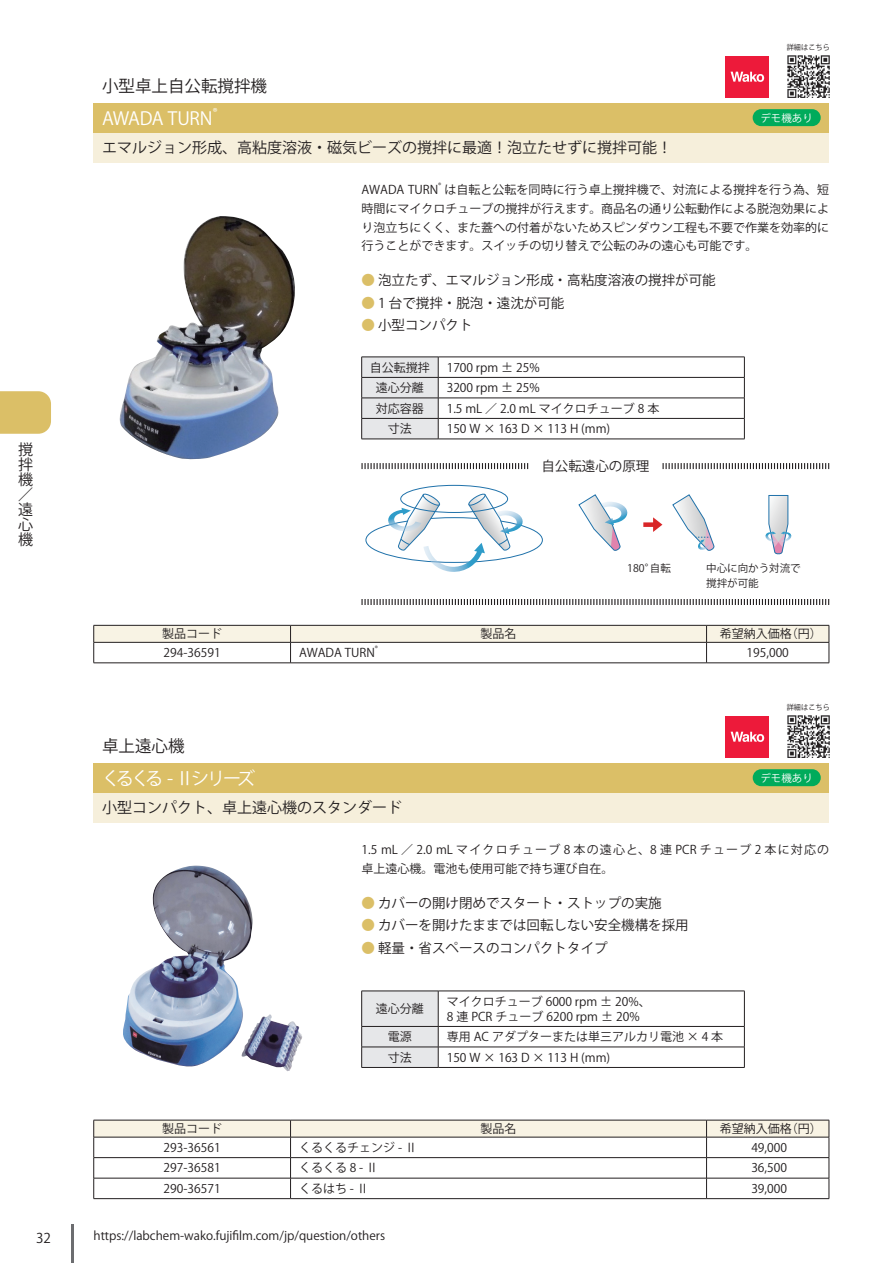
<style>
.page{position:relative;width:893px;height:1263px;background:#fff}
.page>*{position:absolute;margin:0;border:0;box-sizing:border-box;transform-origin:0 0}
.t1{font:18px "Koz Go Pr 6 N";letter-spacing:-.155em;color:#fff}
.t2{font:18px "Koz Go Pr 6 N";letter-spacing:-.015em;color:#fff}
.t3{font:16.5px "Koz Go Pr 6 N";color:#231f20}
.t4{font:15px/15px "Koz Go Pr 6 N";color:#231f20;text-align:justify}
.t5{font:13.5px "Koz Go Pr 6 N";color:#231f20}
.t6{font:12px/18.8px "Koz Go Pr 6 N";color:#231f20}
.t7{font:10.5px/15px "Koz Go Pr 6 N";color:#231f20}
.t8{font:10.5px "Koz Go Pr 6 N";color:#fff}
.t9{font:7.5px "Koz Go Pr 6 N";color:#231f20;scale:.96 1}
.t10{font:7.05px "Koz Go Pr 6 N";color:#231f20}
.s1{color:#dbbf67}
</style>
<div class="page">
<svg style="left:0;top:391px;width:51px;height:43px;background:#dcc16d"></svg>
<hr style="left:71px;top:1225px;width:2px;height:38px;background:#6c6d70">
<img style="left:119px;top:216px;width:176px;height:244px">
<svg style="left:93px;top:625px;width:737px;height:38px"></svg>
<hr style="left:94px;top:663px;width:197px;height:1px;background:#231f20">
<hr style="left:291px;top:663px;width:415px;height:1px;background:#231f20">
<hr style="left:706px;top:663px;width:123px;height:1px;background:#231f20">
<div style="left:400px;top:485px;width:108px;height:28px;border:1px solid #2072aa;border-radius:50%"></div>
<svg style="left:578px;top:494px;width:50px;height:57px"></svg>
<svg style="left:765px;top:495px;width:27px;height:59px"></svg>
<svg style="left:386px;top:493px;width:139px;height:79px"></svg>
<svg style="left:672px;top:494px;width:43px;height:57px"></svg>
<svg style="left:643px;top:517px;width:19px;height:15px"></svg>
<hr style="left:361px;top:439px;width:77px;height:1px;background:#231f20">
<hr style="left:438px;top:439px;width:307px;height:1px;background:#231f20">
<svg style="left:361px;top:357px;width:384px;height:82px"></svg>
<div style="left:94px;top:133px;width:735px;height:29px;background:#f6efdb"></div>
<div style="left:94px;top:103px;width:735px;height:30px;background:#dbbf67"></div>
<div style="left:753px;top:109px;width:68px;height:17px;background:#00ab5b;border-radius:8px"></div>
<svg style="left:361px;top:991px;width:384px;height:76px"></svg>
<hr style="left:361px;top:1067px;width:77px;height:1px;background:#231f20">
<hr style="left:438px;top:1067px;width:307px;height:1px;background:#231f20">
<svg style="left:93px;top:1120px;width:737px;height:78px"></svg>
<hr style="left:94px;top:1198px;width:197px;height:1px;background:#231f20">
<hr style="left:291px;top:1198px;width:415px;height:1px;background:#231f20">
<hr style="left:706px;top:1198px;width:123px;height:1px;background:#231f20">
<div style="left:94px;top:793px;width:735px;height:29px;background:#f6efdb"></div>
<div style="left:94px;top:763px;width:735px;height:30px;background:#dbbf67"></div>
<div style="left:753px;top:769px;width:68px;height:17px;background:#00ab5b;border-radius:8px"></div>
<svg style="left:361px;top:599px;width:468px;height:6px"></svg>
<svg style="left:361px;top:463px;width:468px;height:6px"></svg>
<div style="left:529px;top:459px;width:132px;height:14px;background:#fff"></div>
<div style="left:726px;top:56px;width:43px;height:42px;background:#ed1a3a"></div>
<svg style="left:731px;top:72px;width:33px;height:10px"></svg>
<div style="left:726px;top:716px;width:43px;height:42px;background:#ed1a3a"></div>
<svg style="left:731px;top:732px;width:33px;height:10px"></svg>
<img style="left:123px;top:866px;width:179px;height:205px">
<img style="left:787px;top:55px;width:43px;height:43px">
<img style="left:787px;top:715px;width:43px;height:43px">
<h2 class="t3" style="left:102px;top:77px;width:166px">小型卓上自公転撹拌機</h2>
<p class="t8" style="left:213px;top:106px;width:6px">®</p>
<h1 class="t2" style="left:102px;top:108px;width:112px">AWADA TURN</h1>
<p class="t4" style="left:102px;top:141px;width:571px">エマルジョン形成、高粘度溶液・磁気ビーズの撹拌に最適！泡立たせずに撹拌可能！</p>
<p class="t9" style="left:787px;top:43px;width:47px">詳細はこちら</p>
<p class="t8" style="left:760px;top:112px;width:54px">デモ機あり</p>
<p class="t10" style="left:438px;top:182px;width:5px">®</p>
<p class="t6" style="left:361px;top:181px;width:469px;text-align:justify;text-indent:83px">は自転と公転を同時に行う卓上撹拌機で、対流による撹拌を行う為、短時間にマイクロチューブの撹拌が行えます。商品名の通り公転動作による脱泡効果により泡立ちにくく、また蓋への付着がないためスピンダウン工程も不要で作業を効率的に行うことができます。スイッチの切り替えで公転のみの遠心も可能です。</p>
<p class="t6" style="left:361px;top:181px;width:78px">AWADA TURN</p>
<p class="t5" style="left:361px;top:272px;width:356px"><span class="s1">●</span> 泡立たず、エマルジョン形成・高粘度溶液の撹拌が可能</p>
<p class="t5" style="left:361px;top:295px;width:204px"><span class="s1">●</span> 1 台で撹拌・脱泡・遠沈が可能</p>
<p class="t5" style="left:361px;top:318px;width:113px"><span class="s1">●</span> 小型コンパクト</p>
<p class="t4" style="left:18px;top:443px;width:16px">撹拌機／遠心機</p>
<p class="t6" style="left:370px;top:358px;width:62px">自公転撹拌</p>
<p class="t6" style="left:447px;top:358px;width:95px">1700 rpm ± 25%</p>
<p class="t6" style="left:376px;top:379px;width:50px">遠心分離</p>
<p class="t6" style="left:447px;top:379px;width:95px">3200 rpm ± 25%</p>
<p class="t6" style="left:376px;top:399px;width:50px">対応容器</p>
<p class="t6" style="left:447px;top:399px;width:214px">1.5 mL ／ 2.0 mL マイクロチューブ 8 本</p>
<p class="t6" style="left:388px;top:420px;width:25px">寸法</p>
<p class="t6" style="left:447px;top:420px;width:165px">150 W × 163 D × 113 H (mm)</p>
<p class="t5" style="left:541px;top:459px;width:109px">自公転遠心の原理</p>
<p class="t7" style="left:627px;top:561px;width:45px">180°自転</p>
<p class="t7" style="left:706px;top:561px;width:96px">中心に向かう対流で撹拌が可能</p>
<p class="t6" style="left:162px;top:625px;width:61px">製品コード</p>
<p class="t6" style="left:481px;top:625px;width:37px">製品名</p>
<p class="t6" style="left:720px;top:625px;width:104px">希望納入価格（円）</p>
<p class="t6" style="left:164px;top:644px;width:59px">294-36591</p>
<p class="t6" style="left:299px;top:644px;width:77px">AWADA TURN</p>
<p class="t10" style="left:375px;top:645px;width:5px">®</p>
<p class="t6" style="left:747px;top:644px;width:44px">195,000</p>
<h2 class="t3" style="left:102px;top:737px;width:84px">卓上遠心機</h2>
<p class="t9" style="left:787px;top:703px;width:47px">詳細はこちら</p>
<h1 class="t1" style="left:102px;top:768px;width:155px">くるくる - Ⅱシリーズ</h1>
<p class="t8" style="left:760px;top:772px;width:54px">デモ機あり</p>
<p class="t4" style="left:102px;top:800px;width:301px">小型コンパクト、卓上遠心機のスタンダード</p>
<p class="t6" style="left:361px;top:841px;width:469px">1.5 mL ／ 2.0 mL マイクロチューブ 8 本の遠心と、8 連 PCR チューブ 2 本に対応の卓上遠心機。電池も使用可能で持ち運び自在。</p>
<p class="t5" style="left:361px;top:895px;width:302px"><span class="s1">●</span> カバーの開け閉めでスタート・ストップの実施</p>
<p class="t5" style="left:361px;top:917px;width:329px"><span class="s1">●</span> カバーを開けたままでは回転しない安全機構を採用</p>
<p class="t5" style="left:361px;top:940px;width:248px"><span class="s1">●</span> 軽量・省スペースのコンパクトタイプ</p>
<p class="t6" style="left:376px;top:1000px;width:50px">遠心分離</p>
<p class="t6" style="left:447px;top:994px;width:206px;line-height:15px">マイクロチューブ 6000 rpm ± 20%、<br>8 連 PCR チューブ 6200 rpm ± 20%</p>
<p class="t6" style="left:388px;top:1028px;width:25px">電源</p>
<p class="t6" style="left:447px;top:1028px;width:278px">専用 AC アダプターまたは単三アルカリ電池 × 4 本</p>
<p class="t6" style="left:388px;top:1048px;width:25px">寸法</p>
<p class="t6" style="left:447px;top:1048px;width:165px">150 W × 163 D × 113 H (mm)</p>
<p class="t6" style="left:162px;top:1120px;width:61px">製品コード</p>
<p class="t6" style="left:481px;top:1120px;width:37px">製品名</p>
<p class="t6" style="left:720px;top:1120px;width:104px">希望納入価格（円）</p>
<p class="t6" style="left:164px;top:1138px;width:59px">293-36561</p>
<p class="t6" style="left:299px;top:1138px;width:120px">くるくるチェンジ - Ⅱ</p>
<p class="t6" style="left:727px;top:1138px;width:61px">　　49,000</p>
<p class="t6" style="left:164px;top:1159px;width:59px">297-36581</p>
<p class="t6" style="left:299px;top:1159px;width:81px">くるくる 8 - Ⅱ</p>
<p class="t6" style="left:727px;top:1159px;width:61px">　　36,500</p>
<p class="t6" style="left:164px;top:1179px;width:59px">290-36571</p>
<p class="t6" style="left:299px;top:1179px;width:71px">くるはち - Ⅱ</p>
<p class="t6" style="left:727px;top:1179px;width:61px">　　39,000</p>
<p class="t5" style="left:36px;top:1230px;width:16px">32</p>
<p class="t6" style="left:94px;top:1227px;width:293px">https://labchem-wako.fujifilm.com/jp/question/others</p>
</div>
